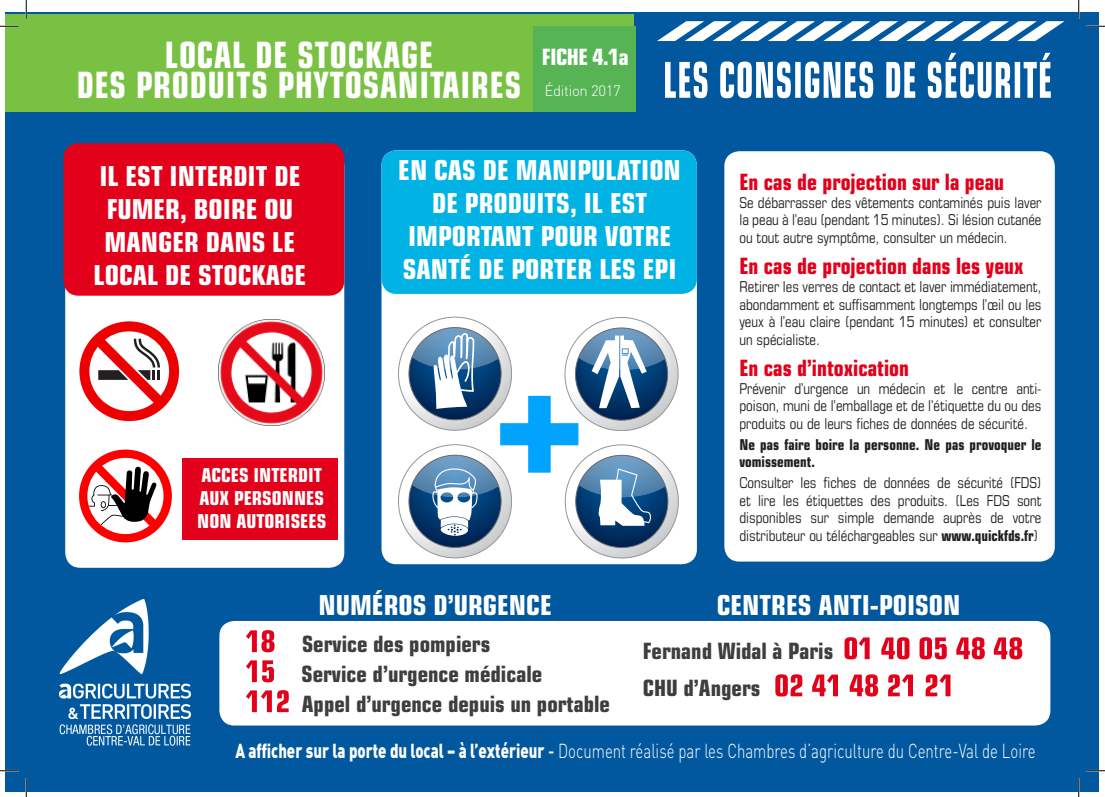
<style>
.page{position:relative;width:1105px;height:797px;background:#fff}
.page>*{position:absolute;margin:0;border:0;box-sizing:border-box;transform-origin:0 0}
.t1{font:700 condensed 36.25px/30px "Eurostile LT Std";letter-spacing:.025em;color:#fff;text-align:center;scale:.91 1}
.t2{font:700 condensed 27.5px/33px "Eurostile LT Std";color:#fff;text-align:center}
.t3{font:700 condensed 22.5px/30px "Eurostile LT Std";color:#3e3e3f}
.t4{font:700 condensed 22.5px "Eurostile LT Std";color:#e3001b;scale:.95 1}
.t5{font:700 condensed 22.5px "Eurostile LT Std";letter-spacing:-.025em;color:#fff}
.t6{font:300 20px "DIN Pro";color:#fff;scale:.75 1}
.t7{font:700 condensed 19.25px/23.1px "Eurostile LT Std";color:#fff}
.t8{font:condensed 15px/17.5px "Eurostile LT Std";color:#231f20;text-align:justify;scale:.95 1}
.t9{font:700 condensed 15px/17.5px "Eurostile LT Std";color:#231f20;scale:.95 1}
.t10{font:300 15px "DIN Pro";letter-spacing:-.025em;color:#fff}
.s1{font-weight:700}
.s2{font-weight:900}
.s3{font-weight:500}
</style>
<div class="page">
<div style="left:5px;top:12px;width:1093px;height:780px;background:#01589f"></div>
<div style="left:219px;top:621px;width:831px;height:104px;background:#fff;border-radius:15px"></div>
<div style="left:5px;top:14px;width:628px;height:97px;background:#79c142"></div>
<svg style="left:665px;top:53px;width:386px;height:45px"></svg>
<svg style="left:657px;top:21px;width:406px;height:20px"></svg>
<div style="left:724px;top:151px;width:331px;height:410px;background:#fff;border-radius:15px"></div>
<div style="left:65px;top:150px;width:279px;height:417px;background:#fff;border-radius:15px"></div>
<div style="left:63px;top:143px;width:281px;height:153px;background:#e3001b;border-radius:15px"></div>
<svg style="left:79px;top:321px;width:100px;height:100px"></svg>
<svg style="left:79px;top:449px;width:93px;height:93px"></svg>
<img style="left:218px;top:319px;width:107px;height:107px">
<div style="left:182px;top:458px;width:156px;height:81px;background:#e3001b"></div>
<div style="left:381px;top:150px;width:316px;height:414px;background:#fff;border-radius:15px"></div>
<div style="left:381px;top:150px;width:316px;height:144px;background:#00b3e4;border-radius:15px"></div>
<svg style="left:398px;top:317px;width:114px;height:113px"></svg>
<svg style="left:398px;top:445px;width:114px;height:113px"></svg>
<svg style="left:409px;top:455px;width:92px;height:92px"></svg>
<svg style="left:565px;top:445px;width:113px;height:113px"></svg>
<div style="left:576px;top:455px;width:92px;height:92px;background:#002556;border-radius:46px"></div>
<svg style="left:412px;top:317px;width:266px;height:219px"></svg>
<img style="left:60px;top:599px;width:130px;height:147px">
<svg style="left:246px;top:630px;width:29px;height:22px"></svg>
<svg style="left:246px;top:660px;width:28px;height:22px"></svg>
<svg style="left:246px;top:690px;width:43px;height:22px"></svg>
<svg style="left:844px;top:637px;width:178px;height:22px"></svg>
<svg style="left:775px;top:674px;width:175px;height:22px"></svg>
<div style="left:533px;top:26px;width:103px;height:85px;background:#56b455"></div>
<svg style="left:0;top:25px;width:19px;height:2px"></svg>
<svg style="left:1086px;top:25px;width:19px;height:2px"></svg>
<svg style="left:0;top:770px;width:19px;height:1px"></svg>
<svg style="left:1086px;top:770px;width:19px;height:1px"></svg>
<svg style="left:25px;top:0;width:2px;height:19px"></svg>
<svg style="left:25px;top:778px;width:2px;height:19px"></svg>
<svg style="left:1078px;top:0;width:1px;height:19px"></svg>
<svg style="left:1078px;top:778px;width:1px;height:19px"></svg>
<h1 class="t1" style="left:77px;top:40px;width:490px">LOCAL DE STOCKAGE<br>DES PRODUITS PHYTOSANITAIRES</h1>
<h3 class="t5" style="left:542px;top:44px;width:89px">FICHE 4.1a</h3>
<p class="t10" style="left:545px;top:81px;width:78px">Édition 2017</p>
<h2 class="t2" style="left:94px;top:160px;width:214px">IL EST INTERDIT DE<br>FUMER, BOIRE OU<br>MANGER DANS LE<br>LOCAL DE STOCKAGE</h2>
<p class="t7" style="left:197px;top:463px;width:131px">ACCES INTERDIT<br>AUX PERSONNES<br>NON AUTORISEES</p>
<h2 class="t2" style="left:398px;top:153px;width:284px">EN CAS DE MANIPULATION<br>DE PRODUITS, IL EST<br>IMPORTANT POUR VOTRE<br>SANTÉ DE PORTER LES EPI</h2>
<h3 class="t4" style="left:739px;top:168px;width:280px">En cas de projection sur la peau</h3>
<p class="t8" style="left:739px;top:193px;width:319px">Se débarrasser des vêtements contaminés puis laver la peau à l’eau (pendant 15 minutes). Si lésion cutanée ou tout autre symptôme, consulter un médecin.</p>
<h3 class="t4" style="left:739px;top:253px;width:301px">En cas de projection dans les yeux</h3>
<p class="t8" style="left:739px;top:277px;width:319px">Retirer les verres de contact et laver immédiatement, abondamment et suffisamment longtemps l’œil ou les yeux à l’eau claire (pendant 15 minutes) et consulter un spécialiste.</p>
<h3 class="t4" style="left:739px;top:354px;width:180px">En cas d’intoxication</h3>
<p class="t8" style="left:739px;top:379px;width:319px">Prévenir d’urgence un médecin et le centre anti&shy;poison, muni de l’emballage et de l’étiquette du ou des produits ou de leurs fiches de données de sécurité.</p>
<p class="t9" style="left:739px;top:435px;width:319px">Ne pas faire boire la personne. Ne pas provoquer le vomissement.</p>
<p class="t8" style="left:739px;top:474px;width:319px">Consulter les fiches de données de sécurité (FDS) et lire les étiquettes des produits. (Les FDS sont disponibles sur simple demande auprès de votre distributeur ou téléchargeables sur <span class="s1">www.quickfds.fr</span>)</p>
<h2 class="t2" style="left:318px;top:588px;width:235px">NUMÉROS D’URGENCE</h2>
<h3 class="t3" style="left:301px;top:629px;width:310px">Service des pompiers<br>Service d’urgence médicale<br>Appel d’urgence depuis un portable</h3>
<h2 class="t2" style="left:717px;top:588px;width:245px">CENTRES ANTI-POISON</h2>
<h3 class="t3" style="left:643px;top:632px;width:192px;line-height:37.1px">Fernand Widal à Paris<br>CHU d’Angers</h3>
<h3 class="t6" style="left:235px;top:737px;width:1068px"><span class="s2">A afficher sur la porte du local – à l’extérieur</span> <span class="s3">-</span> Document réalisé par les Chambres d’agriculture du Centre-Val de Loire</h3>
</div>
